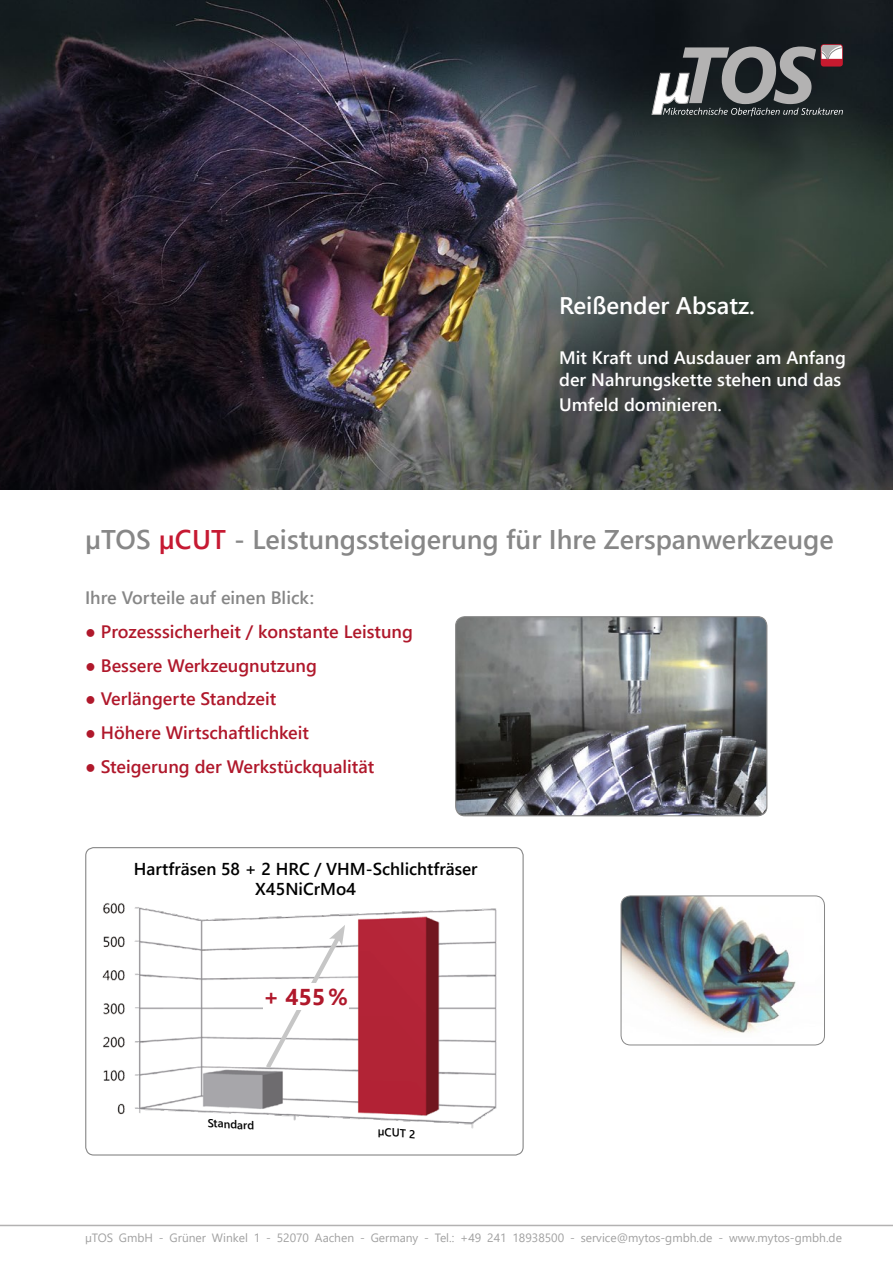
<style>
.page{position:relative;width:893px;height:1263px;background:#fff}
.page>*{position:absolute;margin:0;border:0;box-sizing:border-box;transform-origin:0 0}
.t1{font:600 27px "Segoe UI";color:#878787}
.t2{font:600 24px "Segoe UI";color:#fff}
.t3{font:700 22.95px "Segoe UI";color:#b0182b}
.t4{font:600 18px "Segoe UI";color:#b0182b}
.t5{font:600 18px/22.5px "Segoe UI";color:#fff}
.t6{font:600 18px "Segoe UI";color:#878787}
.t7{font:600 17.25px/20.7px "Segoe UI";color:#000;text-align:center}
.t8{font:12px "Segoe UI";color:#a1a1a1}
.t9{font:600 11.4px "Segoe UI";color:#000}
.s1{color:#c61932}
</style>
<div class="page">
<hr style="left:0;top:1225px;width:893px;height:1px;background:#b3b2b2">
<img style="left:0;top:0;width:893px;height:489px">
<svg style="left:821px;top:44px;width:22px;height:23px"></svg>
<svg style="left:652px;top:45px;width:191px;height:71px;background:#5d5e60"></svg>
<img style="left:456px;top:617px;width:311px;height:199px">
<div style="left:455px;top:616px;width:312px;height:200px;border:1px solid #878787;border-radius:9px"></div>
<div style="left:85px;top:847px;width:439px;height:308px;border:1px solid #878787;border-radius:8px"></div>
<img style="left:102px;top:903px;width:395px;height:226px">
<svg style="left:262px;top:925px;width:83px;height:148px"></svg>
<div style="left:263px;top:984px;width:85px;height:26px;background:#fff"></div>
<img style="left:621px;top:897px;width:203px;height:148px">
<div style="left:621px;top:895px;width:204px;height:150px;border:1px solid #878787;border-radius:9px"></div>
<h2 class="t2" style="left:559px;top:283px;width:197px">Reißender Absatz.</h2>
<p class="t5" style="left:559px;top:344px;width:288px">Mit Kraft und Ausdauer am Anfang der Nahrungskette stehen und das</p>
<p class="t5" style="left:559px;top:392px;width:164px">Umfeld dominieren.</p>
<h1 class="t1" style="left:85px;top:514px;width:750px">µTOS <span class="s1">µCUT</span> - Leistungssteigerung für Ihre Zerspanwerkzeuge</h1>
<p class="t6" style="left:85px;top:581px;width:231px">Ihre Vorteile auf einen Blick:</p>
<p class="t4" style="left:85px;top:614px;width:329px">● Prozesssicherheit / konstante Leistung</p>
<p class="t4" style="left:85px;top:648px;width:233px">● Bessere Werkzeugnutzung</p>
<p class="t4" style="left:85px;top:682px;width:193px">● Verlängerte Standzeit</p>
<p class="t4" style="left:85px;top:716px;width:226px">● Höhere Wirtschaftlichkeit</p>
<p class="t4" style="left:85px;top:749px;width:291px">● Steigerung der Werkstückqualität</p>
<p class="t7" style="left:134px;top:857px;width:345px">Hartfräsen 58 + 2 HRC / VHM-Schlichtfräser<br>X45NiCrMo4</p>
<p class="t3" style="left:263px;top:975px;width:86px">+ 455%</p>
<p class="t9" style="left:209px;top:1112px;width:48px;rotate:4deg">Standard</p>
<p class="t9" style="left:379px;top:1120px;width:39px;rotate:5deg">µCUT 2</p>
<p class="t8" style="left:85px;top:1226px;width:758px">µTOS GmbH - Grüner Winkel 1 - 52070 Aachen - Germany - Tel.: +49 241 18938500 - service@mytos-gmbh.de - www.mytos-gmbh.de</p>
</div>
